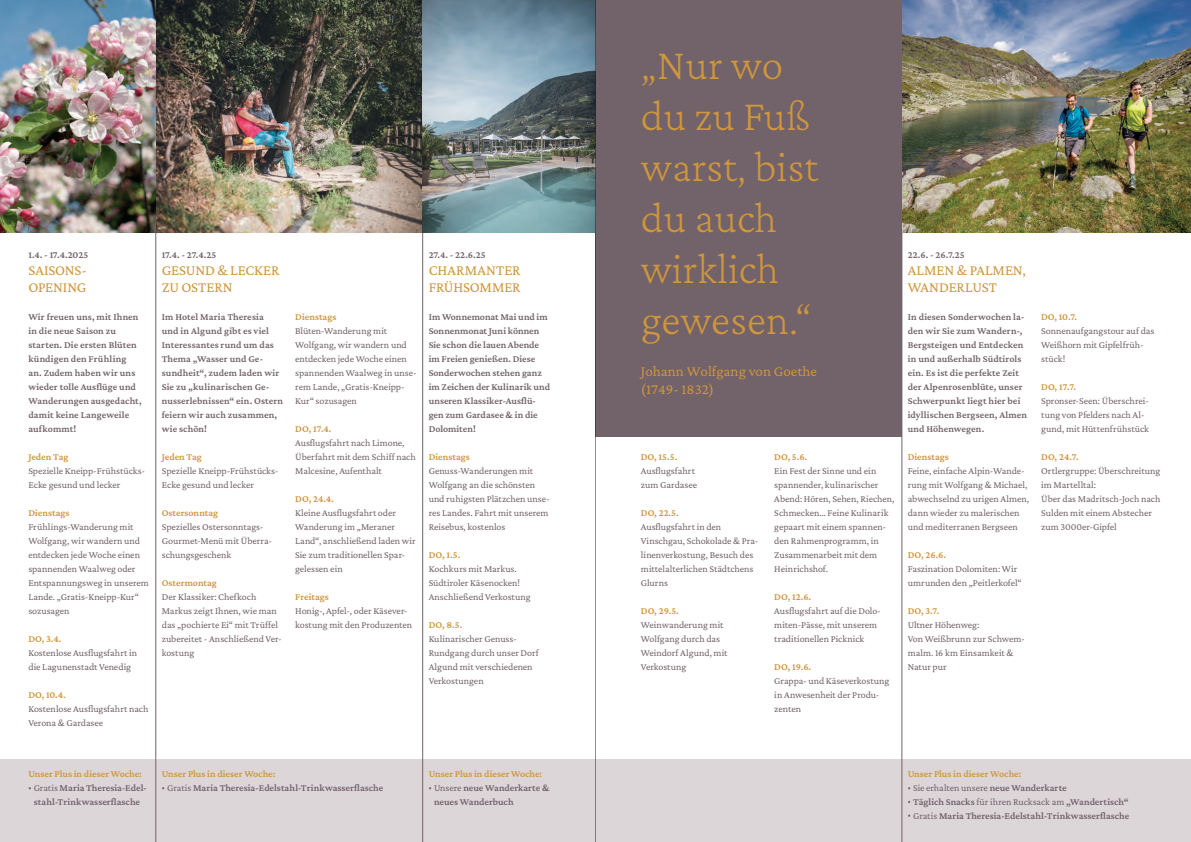
<style>
.page{position:relative;width:1191px;height:842px;background:#fff}
.page>*{position:absolute;margin:0;border:0;box-sizing:border-box;transform-origin:0 0}
.t1{font:200 44px/51px "Crimson Pro";color:#cf963b}
.t2{font:15px/17px "Crimson Pro";color:#cf963b}
.t3{font:10px/14px "Crimson Pro";color:#72626a}
.t4{font:600 10px/14px "Crimson Pro";letter-spacing:.005em;color:#72626a}
.t5{font:600 10px "Crimson Pro";color:#cf963b}
.s1{color:#cf963b}
.s2{font-weight:400}
</style>
<div class="page">
<div style="left:595px;top:0;width:307px;height:436px;background:#72626a"></div>
<div style="left:0;top:759px;width:1191px;height:83px;background:#dcd6d9"></div>
<hr style="left:901px;top:166px;width:1px;height:676px;background:#72626a">
<hr style="left:422px;top:166px;width:1px;height:676px;background:#72626a">
<hr style="left:156px;top:166px;width:1px;height:676px;background:#72626a">
<img style="left:0;top:0;width:423px;height:232px">
<img style="left:423px;top:0;width:172px;height:232px">
<img style="left:902px;top:0;width:289px;height:232px">
<hr style="left:595px;top:0;width:1px;height:842px;background:#231f20">
<p class="t4" style="left:28px;top:248px;width:61px">1.4. - 17.4.2025</p>
<h2 class="t2" style="left:28px;top:262px;width:60px">SAISONS-<br>OPENING</h2>
<p class="t4" style="left:28px;top:310px;width:115px">Wir freuen uns, mit Ihnen in die neue Saison zu starten. Die ersten Blüten kündigen den Frühling an. Zudem haben wir uns wieder tolle Ausflüge und<br>Wanderungen ausgedacht, damit keine Langeweile aufkommt!</p>
<p class="t5" style="left:28px;top:451px;width:42px">Jeden Tag</p>
<p class="t3" style="left:28px;top:464px;width:118px">Spezielle Kneipp-Frühstücks-<br>Ecke gesund und lecker</p>
<p class="t5" style="left:28px;top:507px;width:43px">Dienstags</p>
<p class="t3" style="left:28px;top:520px;width:122px">Frühlings-Wanderung mit<br>Wolfgang, wir wandern und entdecken jede Woche einen spannenden Waalweg oder<br>Entspannungsweg in unserem<br>Lande. „Gratis-Kneipp-Kur“ sozusagen</p>
<p class="t5" style="left:28px;top:633px;width:34px">DO, 3.4.</p>
<p class="t3" style="left:28px;top:646px;width:110px">Kostenlose Ausflugsfahrt in die Lagunenstadt Venedig</p>
<p class="t5" style="left:28px;top:689px;width:39px">DO, 10.4.</p>
<p class="t3" style="left:28px;top:702px;width:122px">Kostenlose Ausflugsfahrt nach<br>Verona &amp; Gardasee</p>
<p class="t4" style="left:162px;top:248px;width:56px">17.4. - 27.4.25</p>
<h2 class="t2" style="left:162px;top:262px;width:119px">GESUND &amp; LECKER<br>ZU OSTERN</h2>
<p class="t4" style="left:162px;top:310px;width:123px">Im Hotel Maria Theresia<br>und in Algund gibt es viel<br>Interessantes rund um das<br>Thema „Wasser und Ge&shy;sundheit“, zudem laden wir<br>Sie zu „kulinarischen Ge&shy;nusserlebnissen“ ein. Ostern feiern wir auch zusammen, wie schön!</p>
<p class="t5" style="left:162px;top:451px;width:42px">Jeden Tag</p>
<p class="t3" style="left:162px;top:464px;width:118px">Spezielle Kneipp-Frühstücks-<br>Ecke gesund und lecker</p>
<p class="t5" style="left:162px;top:507px;width:58px">Ostersonntag</p>
<p class="t3" style="left:162px;top:520px;width:112px">Spezielles Ostersonntags-<br>Gourmet-Menü mit Überra&shy;schungsgeschenk</p>
<p class="t5" style="left:162px;top:577px;width:56px">Ostermontag</p>
<p class="t3" style="left:162px;top:590px;width:121px">Der Klassiker: Chefkoch<br>Markus zeigt Ihnen, wie man das „pochierte Ei“ mit Trüffel zubereitet - Anschließend Ver&shy;kostung</p>
<p class="t5" style="left:295px;top:311px;width:43px">Dienstags</p>
<p class="t3" style="left:295px;top:324px;width:123px">Blüten-Wanderung mit<br>Wolfgang, wir wandern und entdecken jede Woche einen spannenden Waalweg in unse&shy;rem Lande, „Gratis-Kneipp-<br>Kur“ sozusagen</p>
<p class="t5" style="left:295px;top:423px;width:38px">DO, 17.4.</p>
<p class="t3" style="left:295px;top:436px;width:122px">Ausflugsfahrt nach Limone,<br>Überfahrt mit dem Schiff nach<br>Malcesine, Aufenthalt</p>
<p class="t5" style="left:295px;top:493px;width:40px">DO, 24.4.</p>
<p class="t3" style="left:295px;top:506px;width:122px">Kleine Ausflugsfahrt oder<br>Wanderung im „Meraner<br>Land“, anschließend laden wir<br>Sie zum traditionellen Spar&shy;gelessen ein</p>
<p class="t5" style="left:295px;top:591px;width:35px">Freitags</p>
<p class="t3" style="left:295px;top:604px;width:118px">Honig-, Apfel-, oder Käsever&shy;kostung mit den Produzenten</p>
<p class="t4" style="left:429px;top:248px;width:59px">27.4. - 22.6.25</p>
<h2 class="t2" style="left:429px;top:262px;width:93px">CHARMANTER<br>FRÜHSOMMER</h2>
<p class="t4" style="left:429px;top:310px;width:123px">Im Wonnemonat Mai und im<br>Sonnenmonat Juni können<br>Sie schon die lauen Abende im Freien genießen. Diese<br>Sonderwochen stehen ganz im Zeichen der Kulinarik und unseren Klassiker-Ausflü&shy;gen zum Gardasee &amp; in die<br>Dolomiten!</p>
<p class="t5" style="left:429px;top:451px;width:43px">Dienstags</p>
<p class="t3" style="left:429px;top:464px;width:122px">Genuss-Wanderungen mit<br>Wolfgang an die schönsten und ruhigsten Plätzchen unse&shy;res Landes. Fahrt mit unserem<br>Reisebus, kostenlos</p>
<p class="t5" style="left:429px;top:549px;width:33px">DO, 1.5.</p>
<p class="t3" style="left:429px;top:562px;width:103px">Kochkurs mit Markus.<br>Südtiroler Käsenocken!<br>Anschließend Verkostung</p>
<p class="t5" style="left:429px;top:619px;width:35px">DO, 8.5.</p>
<p class="t3" style="left:429px;top:632px;width:112px">Kulinarischer Genuss-<br>Rundgang durch unser Dorf<br>Algund mit verschiedenen<br>Verkostungen</p>
<h1 class="t1" style="left:641px;top:39px;width:179px">„Nur wo du zu Fuß warst, bist du auch wirklich gewesen.“</h1>
<h2 class="t2" style="left:641px;top:362px;width:178px;line-height:18px">Johann Wolfgang von Goethe (1749- 1832)</h2>
<p class="t5" style="left:641px;top:451px;width:38px">DO, 15.5.</p>
<p class="t3" style="left:641px;top:464px;width:58px">Ausflugsfahrt zum Gardasee</p>
<p class="t5" style="left:641px;top:507px;width:39px">DO, 22.5.</p>
<p class="t3" style="left:641px;top:520px;width:119px">Ausflugsfahrt in den<br>Vinschgau, Schokolade &amp; Pra&shy;linenverkostung, Besuch des mittelalterlichen Städtchens<br>Glurns</p>
<p class="t5" style="left:641px;top:605px;width:39px">DO, 29.5.</p>
<p class="t3" style="left:641px;top:618px;width:88px">Weinwanderung mit<br>Wolfgang durch das<br>Weindorf Algund, mit<br>Verkostung</p>
<p class="t5" style="left:774px;top:451px;width:34px">DO, 5.6.</p>
<p class="t3" style="left:774px;top:464px;width:122px">Ein Fest der Sinne und ein spannender, kulinarischer<br>Abend: Hören, Sehen, Riechen,<br>Schmecken… Feine Kulinarik gepaart mit einem spannen&shy;den Rahmenprogramm, in<br>Zusammenarbeit mit dem<br>Heinrichshof.</p>
<p class="t5" style="left:774px;top:591px;width:38px">DO, 12.6.</p>
<p class="t3" style="left:774px;top:604px;width:108px">Ausflugsfahrt auf die Dolo&shy;miten-Pässe, mit unserem traditionellen Picknick</p>
<p class="t5" style="left:774px;top:661px;width:38px">DO, 19.6.</p>
<p class="t3" style="left:774px;top:674px;width:117px">Grappa- und Käseverkostung in Anwesenheit der Produ&shy;zenten</p>
<p class="t4" style="left:907px;top:248px;width:58px">22.6. - 26.7.25</p>
<h2 class="t2" style="left:907px;top:262px;width:120px">ALMEN &amp; PALMEN,<br>WANDERLUST</h2>
<p class="t4" style="left:907px;top:310px;width:121px">In diesen Sonderwochen la&shy;den wir Sie zum Wandern-,<br>Bergsteigen und Entdecken in und außerhalb Südtirols ein. Es ist die perfekte Zeit der Alpenrosenblüte, unser<br>Schwerpunkt liegt hier bei idyllischen Bergseen, Almen und Höhenwegen.</p>
<p class="t5" style="left:907px;top:451px;width:43px">Dienstags</p>
<p class="t3" style="left:907px;top:464px;width:123px">Feine, einfache Alpin-Wande&shy;rung mit Wolfgang &amp; Michael, abwechselnd zu urigen Almen, dann wieder zu malerischen und mediterranen Bergseen</p>
<p class="t5" style="left:907px;top:549px;width:40px">DO, 26.6.</p>
<p class="t3" style="left:907px;top:562px;width:115px">Faszination Dolomiten: Wir umrunden den „Peitlerkofel“</p>
<p class="t5" style="left:907px;top:605px;width:33px">DO, 3.7.</p>
<p class="t3" style="left:907px;top:618px;width:118px">Ultner Höhenweg:<br>Von Weißbrunn zur Schwem&shy;malm. 16 km Einsamkeit &amp;<br>Natur pur</p>
<p class="t5" style="left:1041px;top:311px;width:37px">DO, 10.7.</p>
<p class="t3" style="left:1041px;top:324px;width:115px">Sonnenaufgangstour auf das<br>Weißhorn mit Gipfelfrüh&shy;stück!</p>
<p class="t5" style="left:1041px;top:381px;width:37px">DO, 17.7.</p>
<p class="t3" style="left:1041px;top:394px;width:109px">Spronser-Seen: Überschrei&shy;tung von Pfelders nach Al&shy;gund, mit Hüttenfrühstück</p>
<p class="t5" style="left:1041px;top:451px;width:39px">DO, 24.7.</p>
<p class="t3" style="left:1041px;top:464px;width:121px">Ortlergruppe: Überschreitung im Martelltal:<br>Über das Madritsch-Joch nach<br>Sulden mit einem Abstecher zum 3000er-Gipfel</p>
<p class="t4" style="left:28px;top:766px;width:120px;text-align:center"><span class="s1">Unser Plus in dieser Woche:<br></span><span class="s2">Gratis</span> Maria Theresia-Edel&shy;stahl-Trinkwasserflasche</p>
<p class="t4" style="left:167px;top:766px;width:218px;text-indent:-5px"><span class="s1">Unser Plus in dieser Woche:<br></span><span class="s2">Gratis</span> Maria Theresia-Edelstahl-Trinkwasserflasche</p>
<p class="t4" style="left:913px;top:766px;width:218px;text-indent:-5px"><span class="s1">Unser Plus in dieser Woche:<br></span><span class="s2">Sie erhalten unsere</span> neue Wanderkarte<br>Täglich Snacks <span class="s2">für ihren Rucksack am</span> „Wandertisch“ <span class="s2">Gratis</span> Maria Theresia-Edelstahl-Trinkwasserflasche</p>
<p class="t4" style="left:434px;top:766px;width:117px;text-indent:-5px"><span class="s1">Unser Plus in dieser Woche:<br></span><span class="s2">Unsere</span> neue Wanderkarte &amp; neues Wanderbuch</p>
</div>
